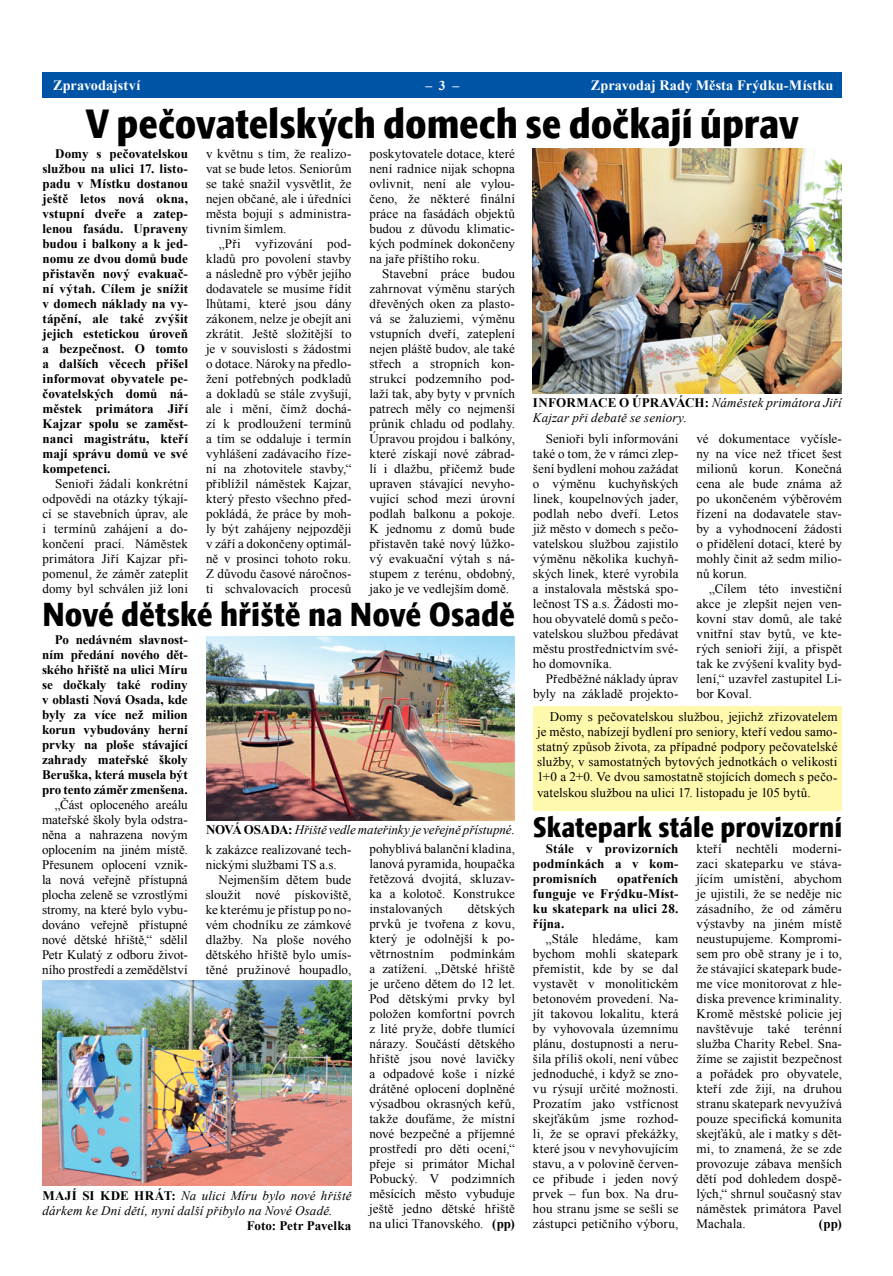
<style>
.page{position:relative;width:893px;height:1276px;background:#fff}
.page>*{position:absolute;margin:0;border:0;box-sizing:border-box;transform-origin:0 0}
.t1{font:900 40.5px "Skoda Sans";letter-spacing:-.005em;color:#000;scale:.9 1}
.t2{font:900 33px "Skoda Sans";color:#000;scale:.9 1}
.t3{font:900 27.75px "Skoda Sans";color:#000;scale:.9 1}
.t4{font:700 14.25px "Times New Roman";letter-spacing:.01em;color:#fff}
.t5{font:700 13.5px "Times New Roman";color:#fff}
.t6{font:13.05px/15px "Times New Roman";letter-spacing:.005em;color:#000;text-align:justify}
.t7{font:700 13.05px/15px "Times New Roman";letter-spacing:.005em;color:#000;text-align:justify}
.t8{font:italic 13.05px/15px "Times New Roman";letter-spacing:.01em;color:#000}
.s1{font-weight:700;font-style:normal}
.s2{font-weight:700}
</style>
<div class="page">
<div style="left:43px;top:72px;width:799px;height:26px;background:#0054a6"></div>
<div style="left:533px;top:706px;width:309px;height:104px;background:#fff9ae"></div>
<img style="left:533px;top:149px;width:309px;height:244px">
<svg style="left:532px;top:148px;width:271px;height:2px"></svg>
<img style="left:43px;top:980px;width:308px;height:205px">
<img style="left:206px;top:637px;width:309px;height:183px">
<p class="t4" style="left:53px;top:75px;width:89px">Zpravodajství</p>
<p class="t5" style="left:425px;top:75px;width:35px">– 3 –</p>
<p class="t4" style="left:591px;top:75px;width:244px">Zpravodaj Rady Města Frýdku-Místku</p>
<h1 class="t1" style="left:85px;top:100px;width:794px">V pečovatelských domech se dočkají úprav</h1>
<p class="t7" style="left:43px;top:145px;width:147px;text-indent:13px">Domy s pečovatelskou službou na ulici 17. listo&shy;padu v Místku dostanou ještě letos nová okna, vstupní dveře a zatep&shy;lenou fasádu. Upraveny budou i balkony a k jed&shy;nomu ze dvou domů bude přistavěn nový evakuač&shy;ní výtah. Cílem je snížit v domech náklady na vy&shy;tápění, ale také zvýšit jejich estetickou úroveň a bezpečnost. O tomto a dalších věcech přišel informovat obyvatele pe&shy;čovatelských domů ná&shy;městek primátora Jiří Kajzar spolu se zaměst&shy;nanci magistrátu, kteří mají správu domů ve své kompetenci.</p>
<p class="t6" style="left:43px;top:475px;width:147px;text-indent:13px">Senioři žádali konkrétní odpovědi na otázky týkají&shy;cí se stavebních úprav, ale i termínů zahájení a do&shy;končení prací. Náměstek primátora Jiří Kajzar při&shy;pomenul, že záměr zateplit domy byl schválen již loni</p>
<p class="t6" style="left:206px;top:146px;width:147px">v květnu s tím, že realizo&shy;vat se bude letos. Seniorům se také snažil vysvětlit, že nejen občané, ale i úředníci města bojují s administra&shy;tivním šimlem.</p>
<p class="t6" style="left:206px;top:236px;width:147px;text-indent:13px">„Při vyřizování pod&shy;kladů pro povolení stavby a následně pro výběr jejího dodavatele se musíme řídit lhůtami, které jsou dány zákonem, nelze je obejít ani zkrátit. Ještě složitější to je v souvislosti s žádostmi o dotace. Nároky na předlo&shy;žení potřebných podkladů a dokladů se stále zvyšují, ale i mění, čímž dochá&shy;zí k prodloužení termínů a tím se oddaluje i termín vyhlášení zadávacího říze&shy;ní na zhotovitele stavby,“ přiblížil náměstek Kajzar, který přesto všechno před&shy;pokládá, že práce by moh&shy;ly být zahájeny nejpozději v září a dokončeny optimál&shy;ně v prosinci tohoto roku.<br>Z důvodu časové náročnos&shy;ti schvalovacích procesů</p>
<p class="t6" style="left:369px;top:146px;width:147px">poskytovatele dotace, které není radnice nijak schopna ovlivnit, není ale vylou&shy;čeno, že některé finální práce na fasádách objektů budou z důvodu klimatic&shy;kých podmínek dokončeny na jaře příštího roku.</p>
<p class="t6" style="left:369px;top:266px;width:147px;text-indent:13px">Stavební práce budou zahrnovat výměnu starých dřevěných oken za plasto&shy;vá se žaluziemi, výměnu vstupních dveří, zateplení nejen pláště budov, ale také střech a stropních kon&shy;strukcí podzemního pod&shy;laží tak, aby byty v prvních patrech měly co nejmenší průnik chladu od podlahy.<br>Úpravou projdou i balkóny, které získají nové zábrad&shy;lí i dlažbu, přičemž bude upraven stávající nevyho&shy;vující schod mezi úrovní podlah balkonu a pokoje.<br>K jednomu z domů bude přistavěn také nový lůžko&shy;vý evakuační výtah s ná&shy;stupem z terénu, obdobný, jako je ve vedlejším domě.</p>
<p class="t8" style="left:533px;top:394px;width:310px"><span class="s1">INFORMACE O ÚPRAVÁCH:</span> Náměstek primátora Jiří<br>Kajzar při debatě se seniory.</p>
<p class="t6" style="left:533px;top:430px;width:147px;text-indent:13px">Senioři byli informováni také o tom, že v rámci zlep&shy;šení bydlení mohou zažádat o výměnu kuchyňských linek, koupelnových jader, podlah nebo dveří. Letos již město v domech s pečo&shy;vatelskou službou zajistilo výměnu několika kuchyň&shy;ských linek, které vyrobila a instalovala městská spo&shy;lečnost TS a.s. Žádosti mo&shy;hou obyvatelé domů s pečo&shy;vatelskou službou předávat městu prostřednictvím své&shy;ho domovníka.</p>
<p class="t6" style="left:533px;top:670px;width:147px;text-align:right">Předběžné náklady úprav byly na základě projekto-</p>
<p class="t6" style="left:696px;top:430px;width:147px">vé dokumentace vyčísle&shy;ny na více než třicet šest milionů korun. Konečná cena ale bude známa až po ukončeném výběrovém řízení na dodavatele stav&shy;by a vyhodnocení žádosti o přidělení dotací, které by mohly činit až sedm milio&shy;nů korun.</p>
<p class="t6" style="left:696px;top:580px;width:147px;text-indent:13px">„Cílem této investiční akce je zlepšit nejen ven&shy;kovní stav domů, ale také vnitřní stav bytů, ve kte&shy;rých senioři žijí, a přispět tak ke zvýšení kvality byd&shy;lení,“ uzavřel zastupitel Li&shy;bor Koval.</p>
<h2 class="t2" style="left:43px;top:595px;width:526px">Nové dětské hřiště na Nové Osadě</h2>
<p class="t7" style="left:42px;top:631px;width:147px;text-indent:13px">Po nedávném slavnost&shy;ním předání nového dět&shy;ského hřiště na ulici Míru se dočkaly také rodiny v oblasti Nová Osada, kde byly za více než milion korun vybudovány herní prvky na ploše stávající zahrady mateřské školy Beruška, která musela být pro tento záměr zmenšena.</p>
<p class="t6" style="left:42px;top:796px;width:147px;text-indent:13px">„Část oploceného areálu mateřské školy byla odstra&shy;něna a nahrazena novým oplocením na jiném místě.<br>Přesunem oplocení vznik&shy;la nová veřejně přístupná plocha zeleně se vzrostlými stromy, na které bylo vybu&shy;dováno veřejně přístupné nové dětské hřiště,“ sdělil Petr Kulatý z odboru život&shy;ního prostředí a zemědělství</p>
<p class="t6" style="left:537px;top:709px;width:302px;text-indent:13px">Domy s pečovatelskou službou, jejichž zřizovatelem je město, nabízejí bydlení pro seniory, kteří vedou samo&shy;statný způsob života, za případné podpory pečovatelské služby, v samostatných bytových jednotkách o velikosti 1+0 a 2+0. Ve dvou samostatně stojících domech s pečo&shy;vatelskou službou na ulici 17. listopadu je 105 bytů.</p>
<h3 class="t3" style="left:533px;top:811px;width:345px">Skatepark stále provizorní</h3>
<p class="t8" style="left:206px;top:822px;width:310px"><span class="s1">NOVÁ OSADA:</span> Hřiště vedle mateřinky je veřejně přístupné.</p>
<p class="t7" style="left:533px;top:841px;width:147px;text-indent:13px">Stále v provizorních podmínkách a v kom&shy;promisních</p>
<p class="t6" style="left:696px;top:841px;width:147px">kteří nechtěli moderni&shy;zaci skateparku ve stáva&shy;jícím umístění, abychom je ujistili, že se neděje nic zásadního, že od záměru výstavby na jiném místě neustupujeme. Kompromi&shy;sem pro obě strany je i to, že stávající skatepark bude&shy;me více monitorovat z hle&shy;diska prevence kriminality.<br>Kromě městské policie jej navštěvuje také terénní služba Charity Rebel. Sna&shy;žíme se zajistit bezpečnost a pořádek pro obyvatele, kteří zde žijí, na druhou stranu skatepark nevyužívá pouze specifická komunita skejťáků, ale i matky s dět&shy;mi, to znamená, že se zde provozuje zábava menších dětí pod dohledem dospě&shy;lých,“ shrnul současný stav náměstek primátora Pavel Machala.</p>
<p class="t6" style="left:369px;top:841px;width:147px">pohyblivá balanční kladina, lanová pyramida, houpačka řetězová dvojitá, skluzav&shy;ka a kolotoč. Konstrukce instalovaných</p>
<p class="t6" style="left:206px;top:841px;width:147px">k zakázce realizované tech&shy;nickými službami TS a.s.</p>
<p class="t6" style="left:206px;top:871px;width:147px;text-indent:13px">Nejmenším dětem bude sloužit nové pískoviště, ke kterému je přístup po no&shy;vém chodníku ze zámkové dlažby. Na ploše nového dětského hřiště bylo umís&shy;těné pružinové houpadlo,</p>
<p class="t7" style="left:533px;top:871px;width:147px;text-indent:84px">opatřeních funguje ve Frýdku-Míst&shy;ku skatepark na ulici 28. října.</p>
<p class="t6" style="left:533px;top:931px;width:147px;text-indent:13px">„Stále hledáme, kam bychom mohli skatepark přemístit, kde by se dal vystavět v monolitickém betonovém provedení. Na&shy;jít takovou lokalitu, která by vyhovovala územnímu plánu, dostupnosti a neru&shy;šila příliš okolí, není vůbec jednoduché, i když se zno&shy;vu rýsují určité možnosti.<br>Prozatím jako vstřícnost skejťákům jsme rozhod&shy;li, že se opraví překážky, které jsou v nevyhovujícím stavu, a v polovině červen&shy;ce přibude i jeden nový prvek – fun box. Na dru&shy;hou stranu jsme se sešli se zástupci petičního výboru,</p>
<p class="t6" style="left:369px;top:901px;width:147px;text-indent:99px">dětských prvků je tvořena z kovu, který je odolnější k po&shy;větrnostním</p>
<p class="t6" style="left:369px;top:946px;width:147px;text-indent:81px">podmínkám a zatížení. „Dětské hřiště je určeno dětem do 12 let.<br>Pod dětskými prvky byl položen komfortní povrch z lité pryže, dobře tlumící nárazy. Součástí dětského hřiště jsou nové lavičky a odpadové koše i nízké drátěné oplocení doplněné výsadbou okrasných keřů, takže doufáme, že místní nové bezpečné a příjemné prostředí pro děti ocení,“ přeje si primátor Michal Pobucký. V podzimních měsících město vybuduje ještě jedno dětské hřiště na ulici Třanovského. <span class="s2">(pp)</span></p>
<p class="t8" style="left:43px;top:1187px;width:310px"><span class="s1">MAJÍ SI KDE HRÁT:</span> Na ulici Míru bylo nové hřiště dárkem ke Dni dětí, nyní další přibylo na Nové Osadě.</p>
<p class="t7" style="left:247px;top:1217px;width:106px">Foto: Petr Pavelka</p>
<p class="t7" style="left:819px;top:1216px;width:25px">(pp)</p>
</div>
